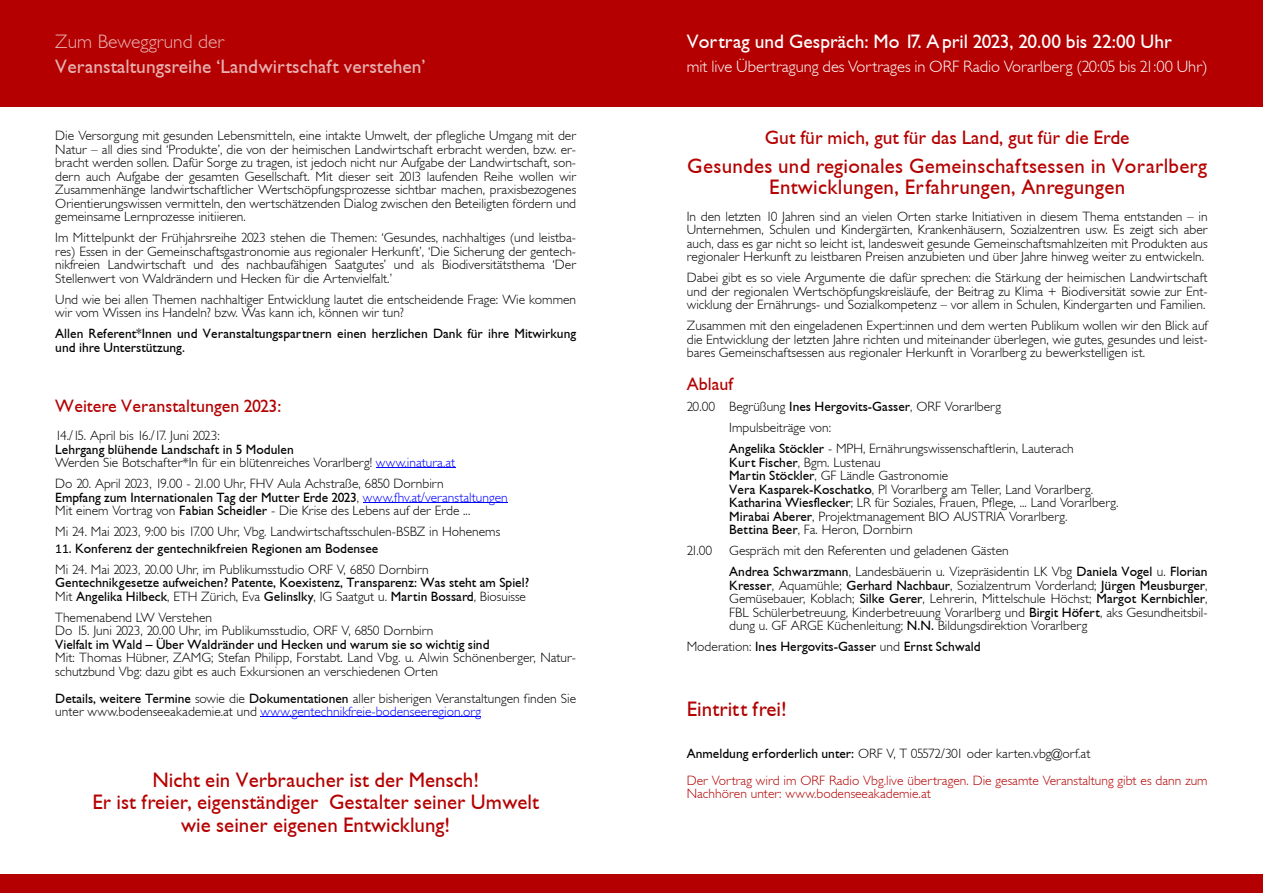
<style>
.page{position:relative;width:1263px;height:893px;background:#fff}
.page>*{position:absolute;margin:0;border:0;box-sizing:border-box;transform-origin:0 0}
.t1{font:21px/22.5px "Garrison Light Sans BOLD";color:#b50000;text-align:center}
.t2{font:21px "Garrison Light Sans BOLD";color:#b30000}
.t3{font:19.5px "Garrison Light Sans BOLD";color:#fff}
.t4{font:19.5px "Garrison Light Sans BOLD";color:rgb(255 255 255/.69)}
.t5{font:19.5px "Garrison Light Sans BOLD";color:#b50000}
.t6{font:19.5px "Garrison Light Sans";color:rgb(255 255 255/.69)}
.t7{font:18px "Garrison Light Sans BOLD";color:#b50000}
.t8{font:16.5px "Garrison Light Sans";color:#fff}
.t9{font:13.5px/13.5px "Garrison Light Sans";color:#000}
.t10{font:13.5px/13.5px "Garrison Light Sans BOLD";color:#000}
.t11{font:13.5px/27px "Garrison Light Sans";color:#b30000}
.s1{color:#00f}
.s2{font-family:"Garrison Light Sans"}
.s3{font-family:"Garrison Light Sans";color:#00f}
.s4{font-family:"Garrison Light Sans BOLD"}
.s5{font-family:"Calibri"}
.s6{font-family:"Garrison Light Sans BOLD";color:#000}
.s7{color:#000}
</style>
<div class="page">
<div style="left:0;top:0;width:1263px;height:106px;background:#b40000"></div>
<div style="left:0;top:874px;width:1263px;height:19px;background:#b40000"></div>
<hr style="left:376px;top:468px;width:79px;height:1px;background:#00f">
<hr style="left:363px;top:502px;width:145px;height:1px;background:#00f">
<hr style="left:261px;top:717px;width:220px;height:1px;background:#00f">
<h2 class="t6" style="left:55px;top:34px;width:171px">Zum Beweggrund der</h2>
<h2 class="t4" style="left:55px;top:60px;width:372px">Veranstaltungsreihe ‘Landwirtschaft verstehen’</h2>
<p class="t9" style="left:55px;top:130px;width:522px;text-align:justify">Die Versorgung mit gesunden Lebensmitteln, eine intakte Umwelt, der pflegliche Umgang mit der Natur – all dies sind ‘Produkte’, die von der heimischen Landwirtschaft erbracht werden, bzw. er&shy;bracht werden sollen. Dafür Sorge zu tragen, ist jedoch nicht nur Aufgabe der Landwirtschaft, son&shy;dern auch Aufgabe der gesamten Gesellschaft. Mit dieser seit 2013 laufenden Reihe wollen wir Zusammenhänge landwirtschaftlicher Wertschöpfungsprozesse sichtbar machen, praxisbezogenes Orientierungswissen vermitteln, den wertschätzenden Dialog zwischen den Beteiligten fördern und gemeinsame Lernprozesse initiieren.</p>
<p class="t9" style="left:55px;top:232px;width:522px;text-align:justify">Im Mittelpunkt der Frühjahrsreihe 2023 stehen die Themen: ‘Gesundes, nachhaltiges (und leistba&shy;res) Essen in der Gemeinschaftsgastronomie aus regionaler Herkunft’, ‘Die Sicherung der gentech&shy;nikfreien Landwirtschaft und des nachbaufähigen Saatgutes’ und als Biodiversitätsthema ‘Der Stellenwert von Waldrändern und Hecken für die Artenvielfalt.’</p>
<p class="t9" style="left:55px;top:294px;width:522px">Und wie bei allen Themen nachhaltiger Entwicklung lautet die entscheidende Frage: Wie kommen wir vom Wissen ins Handeln? bzw. Was kann ich, können wir tun?</p>
<p class="t10" style="left:55px;top:328px;width:522px">Allen Referent*Innen und Veranstaltungspartnern einen herzlichen Dank für ihre Mitwirkung und ihre Unterstützung.</p>
<h3 class="t7" style="left:55px;top:399px;width:228px">Weitere Veranstaltungen 2023:</h3>
<p class="t9" style="left:55px;top:430px;width:166px">14./15. April bis 16./17. Juni 2023:</p>
<p class="t10" style="left:55px;top:444px;width:240px">Lehrgang blühende Landschaft in 5 Modulen</p>
<p class="t9" style="left:55px;top:453px;width:401px;line-height:21px">Werden Sie Botschafter*In für ein blütenreiches Vorarlberg! <span class="s1">www.inatura.at<br></span>Do 20. April 2023, 19.00 - 21.00 Uhr, FHV Aula Achstraße, 6850 Dornbirn</p>
<p class="t10" style="left:55px;top:492px;width:454px">Empfang zum Internationalen Tag der Mutter Erde 2023<span class="s2">,</span> <span class="s3">www.fhv.at/veranstaltungen</span></p>
<p class="t9" style="left:55px;top:501px;width:446px;line-height:21px">Mit einem Vortrag von <span class="s4">Fabian Scheidler</span> - Die Krise des Lebens auf der Erde ...<br>Mi 24. Mai 2023, 9:00 bis 17.00 Uhr, Vbg. Landwirtschaftsschulen-BSBZ in Hohenems</p>
<p class="t10" style="left:55px;top:543px;width:325px"><span class="s5">11</span>. Konferenz der gentechnikfreien Regionen am Bodensee</p>
<p class="t9" style="left:55px;top:564px;width:375px">Mi 24. Mai 2023, 20.00 Uhr, im Publikumsstudio ORF V, 6850 Dornbirn</p>
<p class="t10" style="left:55px;top:577px;width:475px">Gentechnikgesetze aufweichen? Patente, Koexistenz, Transparenz: Was steht am Spiel?</p>
<p class="t9" style="left:55px;top:587px;width:472px;line-height:21px">Mit <span class="s4">Angelika Hilbeck</span>, ETH Zürich, Eva <span class="s4">Gelinslky</span>, IG Saatgut u. <span class="s4">Martin Bossard</span>, Biosuisse<br>Themenabend LW Verstehen</p>
<p class="t9" style="left:55px;top:625px;width:380px">Do 15. Juni 2023, 20.00 Uhr, im Publikumsstudio, ORF V, 6850 Dornbirn</p>
<p class="t10" style="left:55px;top:639px;width:436px">Vielfalt im Wald – Über Waldränder und Hecken und warum sie so wichtig sind</p>
<p class="t9" style="left:55px;top:652px;width:522px">Mit: Thomas Hübner, ZAMG; Stefan Philipp, Forstabt. Land Vbg. u. Alwin Schönenberger, Natur&shy;schutzbund Vbg: dazu gibt es auch Exkursionen an verschiedenen Orten</p>
<p class="t9" style="left:55px;top:693px;width:522px"><span class="s4">Details, weitere Termine</span> sowie die <span class="s4">Dokumentationen</span> aller bisherigen Veranstaltungen finden Sie unter www.bodenseeakademie.at und <span class="s1">www.gentechnikfreie-bodenseeregion.org</span></p>
<h1 class="t1" style="left:92px;top:770px;width:448px">Nicht ein Verbraucher ist der Mensch!<br>Er ist freier, eigenständiger Gestalter seiner Umwelt wie seiner eigenen Entwicklung!</h1>
<h2 class="t3" style="left:687px;top:34px;width:486px">Vortrag und Gespräch: Mo 17. A pril 2023, 20.00 bis 22:00 Uhr</h2>
<p class="t8" style="left:687px;top:60px;width:522px">mit live Übertragung des Vortrages in ORF Radio Vorarlberg (20:05 bis 21:00 Uhr)</p>
<h2 class="t5" style="left:765px;top:131px;width:366px">Gut für mich, gut für das Land, gut für die Erde</h2>
<h1 class="t1" style="left:687px;top:157px;width:521px;line-height:21px">Gesundes und regionales Gemeinschaftsessen in Vorarlberg<br>Entwicklungen, Erfahrungen, Anregungen</h1>
<p class="t9" style="left:687px;top:211px;width:522px;text-align:justify">In den letzten 10 Jahren sind an vielen Orten starke Initiativen in diesem Thema entstanden – in Unternehmen, Schulen und Kindergärten, Krankenhäusern, Sozialzentren usw. Es zeigt sich aber auch, dass es gar nicht so leicht ist, landesweit gesunde Gemeinschaftsmahlzeiten mit Produkten aus regionaler Herkunft zu leistbaren Preisen anzubieten und über Jahre hinweg weiter zu entwickeln.</p>
<p class="t9" style="left:687px;top:272px;width:522px;text-align:justify">Dabei gibt es so viele Argumente die dafür sprechen: die Stärkung der heimischen Landwirtschaft und der regionalen Wertschöpfungskreisläufe, der Beitrag zu Klima + Biodiversität sowie zur Ent&shy;wicklung der Ernährungs- und Sozialkompetenz – vor allem in Schulen, Kindergarten und Familien.</p>
<p class="t9" style="left:687px;top:320px;width:522px;text-align:justify">Zusammen mit den eingeladenen Expert:innen und dem werten Publikum wollen wir den Blick auf die Entwicklung der letzten Jahre richten und miteinander überlegen, wie gutes, gesundes und leist&shy;bares Gemeinschaftsessen aus regionaler Herkunft in Vorarlberg zu bewerkstelligen ist.</p>
<h3 class="t7" style="left:687px;top:378px;width:48px">Ablauf</h3>
<p class="t9" style="left:729px;top:398px;width:346px;line-height:21px;text-indent:-43px">20.00 Begrüßung <span class="s4">Ines Hergovits-Gasser</span>, ORF Vorarlberg<br>Impulsbeiträge von:<br><span class="s4">Angelika Stöckler</span> - MPH, Ernährungswissenschaftlerin, Lauterach</p>
<p class="t9" style="left:729px;top:457px;width:391px"><span class="s4">Kurt Fischer</span>, Bgm. Lustenau<br><span class="s4">Martin Stöckler</span>, GF Ländle Gastronomie<br><span class="s4">Vera Kasparek-Koschatko</span>, Pl Vorarlberg am Teller, Land Vorarlberg.<br><span class="s4">Katharina Wiesflecker</span>; LR für Soziales, Frauen, Pflege, ... Land Vorarlberg.<br><span class="s4">Mirabai Aberer</span>, Projektmanagement BIO AUSTRIA Vorarlberg.<br><span class="s4">Bettina Beer</span>, Fa. Heron, Dornbirn</p>
<p class="t9" style="left:687px;top:545px;width:27px">21.00</p>
<p class="t9" style="left:729px;top:542px;width:480px;line-height:21px">Gespräch mit den Referenten und geladenen Gästen<br><span class="s4">Andrea Schwarzmann</span>, Landesbäuerin u. Vizepräsidentin LK Vbg <span class="s4">Daniela Vogel</span> u. <span class="s4">Florian</span></p>
<p class="t10" style="left:729px;top:580px;width:480px">Kresser<span class="s2">, Aquamühle;</span> Gerhard Nachbaur<span class="s2">, Sozialzentrum Vorderland;</span> Jürgen Meusburger<span class="s2">,</span></p>
<p class="t9" style="left:729px;top:593px;width:480px;text-align:justify">Gemüsebauer, Koblach; <span class="s4">Silke Gerer</span>, Lehrerin, Mittelschule Höchst; <span class="s4">Margot Kernbichler</span>, FBL Schülerbetreuung, Kinderbetreuung Vorarlberg und <span class="s4">Birgit Höfert</span>, aks Gesundheitsbil&shy;dung u. GF ARGE Küchenleitung; <span class="s4">N.N.</span> Bildungsdirektion Vorarlberg</p>
<p class="t10" style="left:687px;top:641px;width:295px"><span class="s2">Moderation:</span> Ines Hergovits-Gasser <span class="s2">und</span> Ernst Schwald</p>
<h1 class="t2" style="left:687px;top:701px;width:102px">Eintritt frei!</h1>
<p class="t11" style="left:687px;top:741px;width:522px"><span class="s6">Anmeldung erforderlich unter:</span> <span class="s7">ORF V, T 05572/301 oder karten.vbg@orf.at<br></span>Der Vortrag wird im ORF Radio Vbg.live übertragen. Die gesamte Veranstaltung gibt es dann zum</p>
<p class="t11" style="left:687px;top:782px;width:246px">Nachhören unter: www.bodenseeakademie.at</p>
</div>
